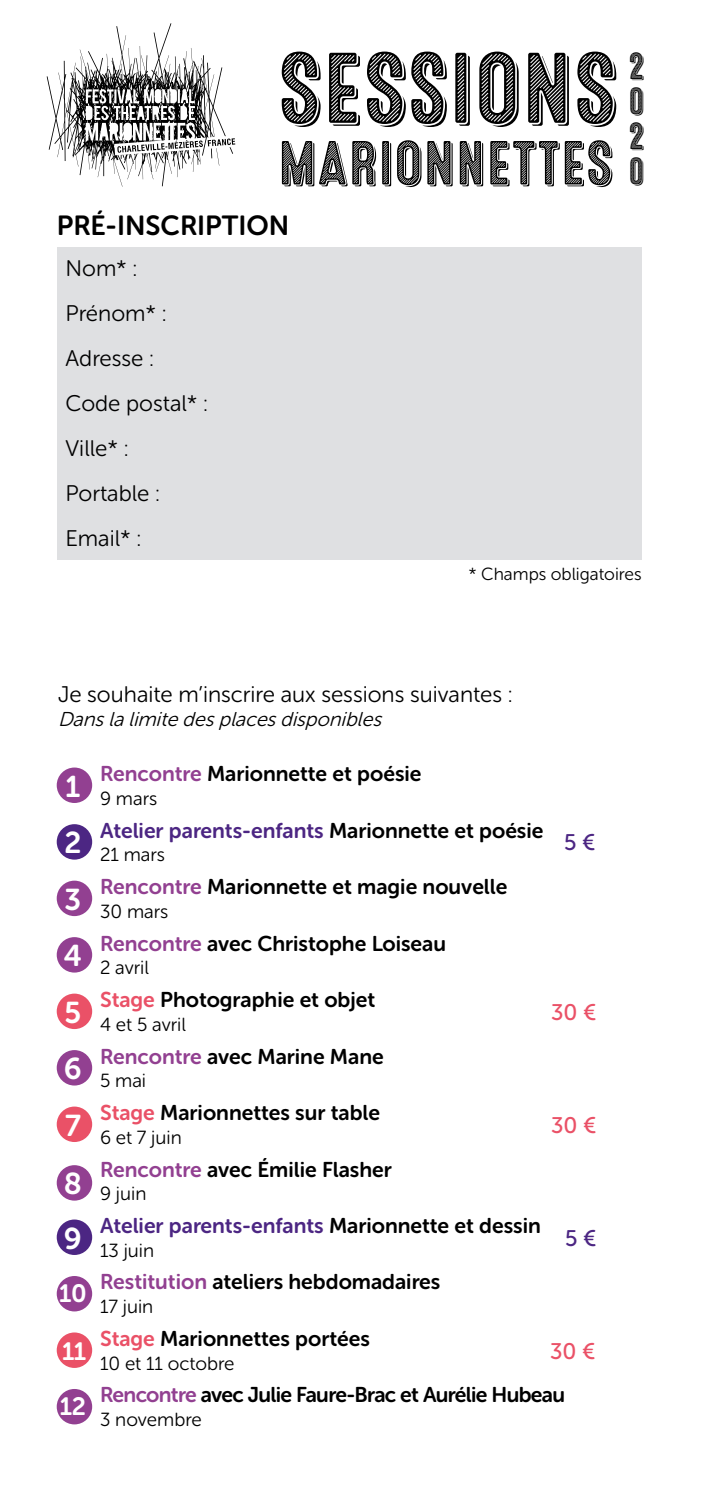
<style>
.page{position:relative;width:702px;height:1489px;background:#fff}
.page>*{position:absolute;margin:0;border:0;box-sizing:border-box;transform-origin:0 0}
.t1{font:100px "Microbrew Soft Five D";color:#000}
.t2{font:62px "Microbrew Soft Five D";color:#000}
.t3{font:37.5px/35px "Microbrew Soft Five D";color:#000;text-align:justify}
.t4{font:30px "Museo Sans Rounded 700";color:#fff}
.t5{font:27.5px "Museo Sans Rounded 700";color:#000}
.t6{font:25px "Museo Sans Rounded 700";color:#fff}
.t7{font:22.5px/45px "Museo Sans Rounded 300";color:#000}
.t8{font:22.5px "Museo Sans Rounded 500";color:#ea5167}
.t9{font:22.5px "Museo Sans Rounded 500";color:#4c2683}
.t10{font:21.25px "Museo Sans Rounded 700";color:#000}
.t11{font:21.25px "Museo Sans Rounded 700";color:#4c2683}
.t12{font:21.25px "Museo Sans Rounded 700";letter-spacing:-.03em;color:#000}
.t13{font:italic 20px "Museo Sans Rounded 300";color:#000}
.t14{font:19px "Museo Sans Rounded 300";color:#000}
.t15{font:17.5px "Museo Sans Rounded 300";color:#000}
.s1{color:#924091}
.s2{color:#000}
.s3{color:#ea5167}
</style>
<div class="page">
<div style="left:57px;top:248px;width:584px;height:312px;background:#dfe0e2"></div>
<svg style="left:47px;top:23px;width:189px;height:164px"></svg>
<div style="left:57px;top:767px;width:35px;height:36px;background:#924091;border-radius:50%"></div>
<div style="left:57px;top:993px;width:35px;height:36px;background:#ea5167;border-radius:50%"></div>
<div style="left:57px;top:1219px;width:35px;height:35px;background:#4c2683;border-radius:50%"></div>
<div style="left:57px;top:1332px;width:35px;height:35px;background:#ea5167;border-radius:50%"></div>
<div style="left:57px;top:824px;width:35px;height:35px;background:#4c2683;border-radius:50%"></div>
<div style="left:57px;top:1050px;width:35px;height:35px;background:#924091;border-radius:50%"></div>
<div style="left:57px;top:1275px;width:35px;height:36px;background:#924091;border-radius:50%"></div>
<div style="left:57px;top:1388px;width:35px;height:36px;background:#924091;border-radius:50%"></div>
<div style="left:57px;top:880px;width:35px;height:36px;background:#924091;border-radius:50%"></div>
<div style="left:57px;top:1106px;width:35px;height:35px;background:#ea5167;border-radius:50%"></div>
<div style="left:57px;top:937px;width:35px;height:35px;background:#924091;border-radius:50%"></div>
<div style="left:57px;top:1165px;width:35px;height:35px;background:#924091;border-radius:50%"></div>
<h1 class="t1" style="left:277px;top:29px;width:341px">SESSIONS</h1>
<h2 class="t2" style="left:277px;top:126px;width:337px">MARIONNETTES</h2>
<p class="t5" style="left:57px;top:210px;width:234px">PRÉ-INSCRIPTION</p>
<p class="t7" style="left:66px;top:245px;width:144px">Nom* :<br>Prénom* :<br>Adresse :<br>Code postal* :<br>Ville* :<br>Portable :<br>Email* :</p>
<h3 class="t3" style="left:628px;top:50px;width:17px">2<br>0<br>2<br>0</h3>
<p class="t15" style="left:468px;top:564px;width:175px">* Champs obligatoires</p>
<p class="t7" style="left:58px;top:672px;width:456px">Je souhaite m’inscrire aux sessions suivantes :</p>
<p class="t13" style="left:58px;top:708px;width:330px">Danslalimitedesplacesdisponibles</p>
<p class="t10" style="left:100px;top:762px;width:323px"><span class="s1">Rencontre</span> Marionnette et poésie</p>
<p class="t14" style="left:100px;top:788px;width:59px">9 mars</p>
<h3 class="t4" style="left:66px;top:769px;width:16px">1</h3>
<h3 class="t4" style="left:64px;top:826px;width:19px">2</h3>
<h3 class="t4" style="left:65px;top:882px;width:18px">3</h3>
<h3 class="t4" style="left:64px;top:939px;width:20px">4</h3>
<h3 class="t4" style="left:65px;top:995px;width:18px">5</h3>
<h3 class="t4" style="left:64px;top:1051px;width:19px">6</h3>
<h3 class="t4" style="left:65px;top:1108px;width:17px">7</h3>
<h3 class="t4" style="left:64px;top:1166px;width:20px">8</h3>
<h3 class="t4" style="left:64px;top:1221px;width:19px">9</h3>
<p class="t6" style="left:59px;top:1279px;width:29px">10</p>
<p class="t11" style="left:100px;top:818px;width:445px">Atelier parents-enfants <span class="s2">Marionnette et poésie</span></p>
<p class="t14" style="left:100px;top:844px;width:66px">21 mars</p>
<p class="t10" style="left:100px;top:874px;width:409px"><span class="s1">Rencontre</span> Marionnette et magie nouvelle</p>
<p class="t14" style="left:100px;top:901px;width:70px">30 mars</p>
<p class="t10" style="left:100px;top:931px;width:347px"><span class="s1">Rencontre</span> avec Christophe Loiseau</p>
<p class="t14" style="left:100px;top:957px;width:51px">2 avril</p>
<p class="t10" style="left:100px;top:987px;width:276px"><span class="s3">Stage</span> Photographie et objet</p>
<p class="t14" style="left:100px;top:1013px;width:87px">4 et 5 avril</p>
<p class="t10" style="left:100px;top:1044px;width:285px"><span class="s1">Rencontre</span> avec Marine Mane</p>
<p class="t14" style="left:100px;top:1070px;width:48px">5 mai</p>
<p class="t10" style="left:100px;top:1100px;width:281px"><span class="s3">Stage</span> Marionnettes sur table</p>
<p class="t14" style="left:100px;top:1126px;width:83px">6 et 7 juin</p>
<p class="t10" style="left:100px;top:1157px;width:293px"><span class="s1">Rencontre</span> avec Émilie Flasher</p>
<p class="t14" style="left:100px;top:1183px;width:48px">9 juin</p>
<p class="t11" style="left:100px;top:1213px;width:442px">Atelier parents-enfants <span class="s2">Marionnette et dessin</span></p>
<p class="t14" style="left:100px;top:1239px;width:56px">13 juin</p>
<p class="t10" style="left:100px;top:1270px;width:342px"><span class="s1">Restitution</span> ateliers hebdomadaires</p>
<p class="t14" style="left:100px;top:1296px;width:55px">17 juin</p>
<p class="t9" style="left:564px;top:830px;width:33px">5 €</p>
<p class="t8" style="left:551px;top:999px;width:47px">30 €</p>
<p class="t8" style="left:551px;top:1112px;width:47px">30 €</p>
<p class="t9" style="left:565px;top:1225px;width:33px">5 €</p>
<p class="t6" style="left:62px;top:1336px;width:26px">11</p>
<p class="t6" style="left:60px;top:1392px;width:27px">12</p>
<p class="t10" style="left:100px;top:1326px;width:271px"><span class="s3">Stage</span> Marionnettes portées</p>
<p class="t14" style="left:100px;top:1352px;width:136px">10 et 11 octobre</p>
<p class="t8" style="left:550px;top:1338px;width:47px">30 €</p>
<p class="t12" style="left:100px;top:1382px;width:466px"><span class="s1">Rencontre</span> avec Julie Faure-Brac et Aurélie Hubeau</p>
<p class="t14" style="left:100px;top:1409px;width:103px">3 novembre</p>
</div>
